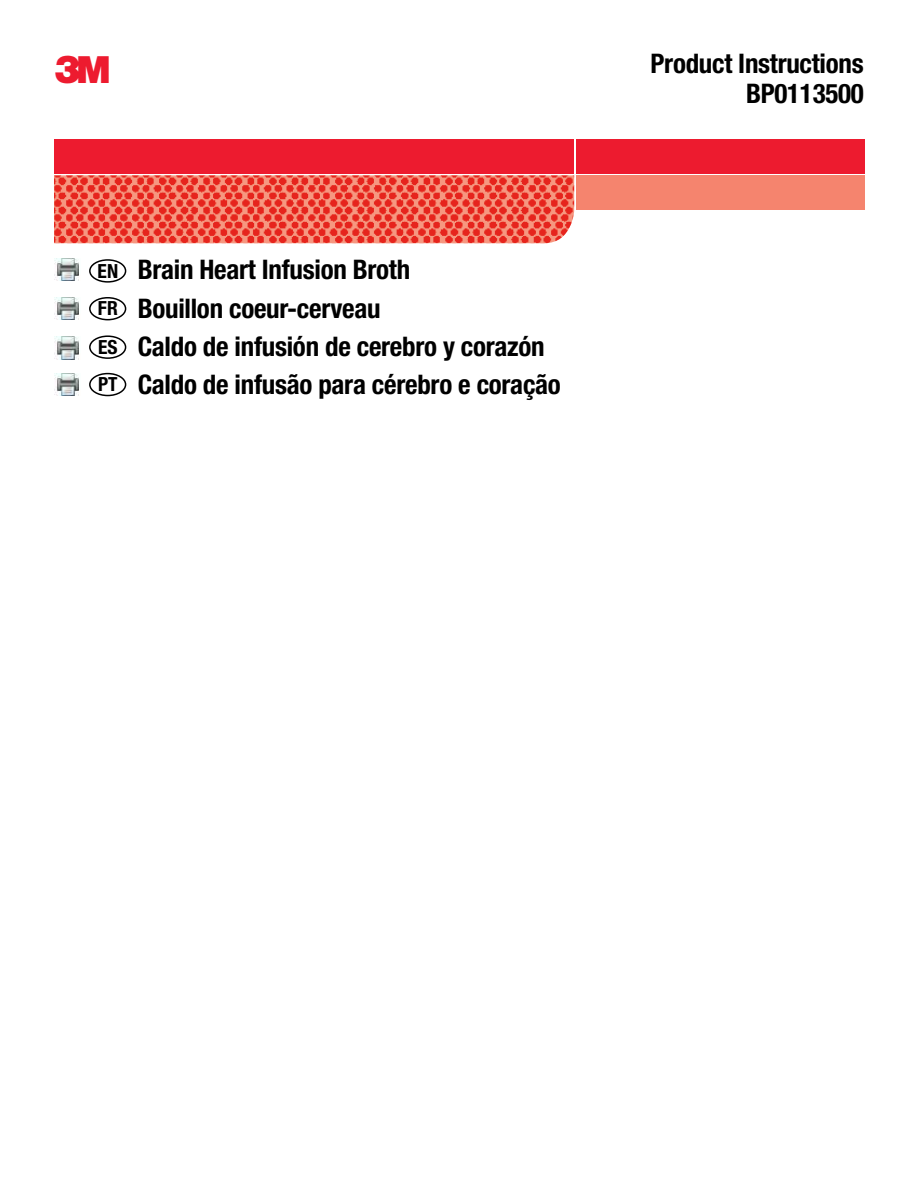
<style>
.page{position:relative;width:918px;height:1188px;background:#fff}
.page>*{position:absolute;margin:0;border:0;box-sizing:border-box;transform-origin:0 0}
.t1{font:39px "Logo 3 M Font";color:#ed1b2f}
.t2{font:700 condensed 27px/38.2px "Helvetica Neue LT Std";letter-spacing:-.01em;color:#000;text-align:right}
.t3{font:700 condensed 19.5px/38px "Helvetica Neue LT Std";color:#000;text-align:justify}
</style>
<div class="page">
<div style="left:55px;top:139px;width:519px;height:34px;background:#ed1b2f"></div>
<div style="left:577px;top:139px;width:288px;height:34px;background:#ed1b2f"></div>
<div style="left:577px;top:176px;width:288px;height:34px;background:#f5846e"></div>
<img style="left:54px;top:175px;width:520px;height:68px">
<img style="left:55px;top:258px;width:24px;height:23px">
<img style="left:55px;top:297px;width:24px;height:23px">
<img style="left:55px;top:337px;width:24px;height:22px">
<img style="left:55px;top:373px;width:24px;height:23px">
<div style="left:89px;top:259px;width:37px;height:24px;border:2px solid #000;border-radius:50%"></div>
<div style="left:89px;top:297px;width:37px;height:23px;border:2px solid #000;border-radius:50%"></div>
<div style="left:89px;top:335px;width:37px;height:24px;border:2px solid #000;border-radius:50%"></div>
<div style="left:89px;top:373px;width:37px;height:23px;border:2px solid #000;border-radius:50%"></div>
<h1 class="t1" style="left:56px;top:51px;width:64px">3</h1>
<p class="t3" style="left:98px;top:251px;width:22px">EN FR ES PT</p>
<p class="t2" style="left:138px;top:250px;width:425px;text-align:left">Brain Heart Infusion Broth<br>Bouillon coeur-cerveau<br>Caldo de infusión de cerebro y corazón<br>Caldo de infusão para cérebro e coração</p>
<p class="t2" style="left:651px;top:49px;width:215px;line-height:30px">Product Instructions<br>BP0113500</p>
</div>
